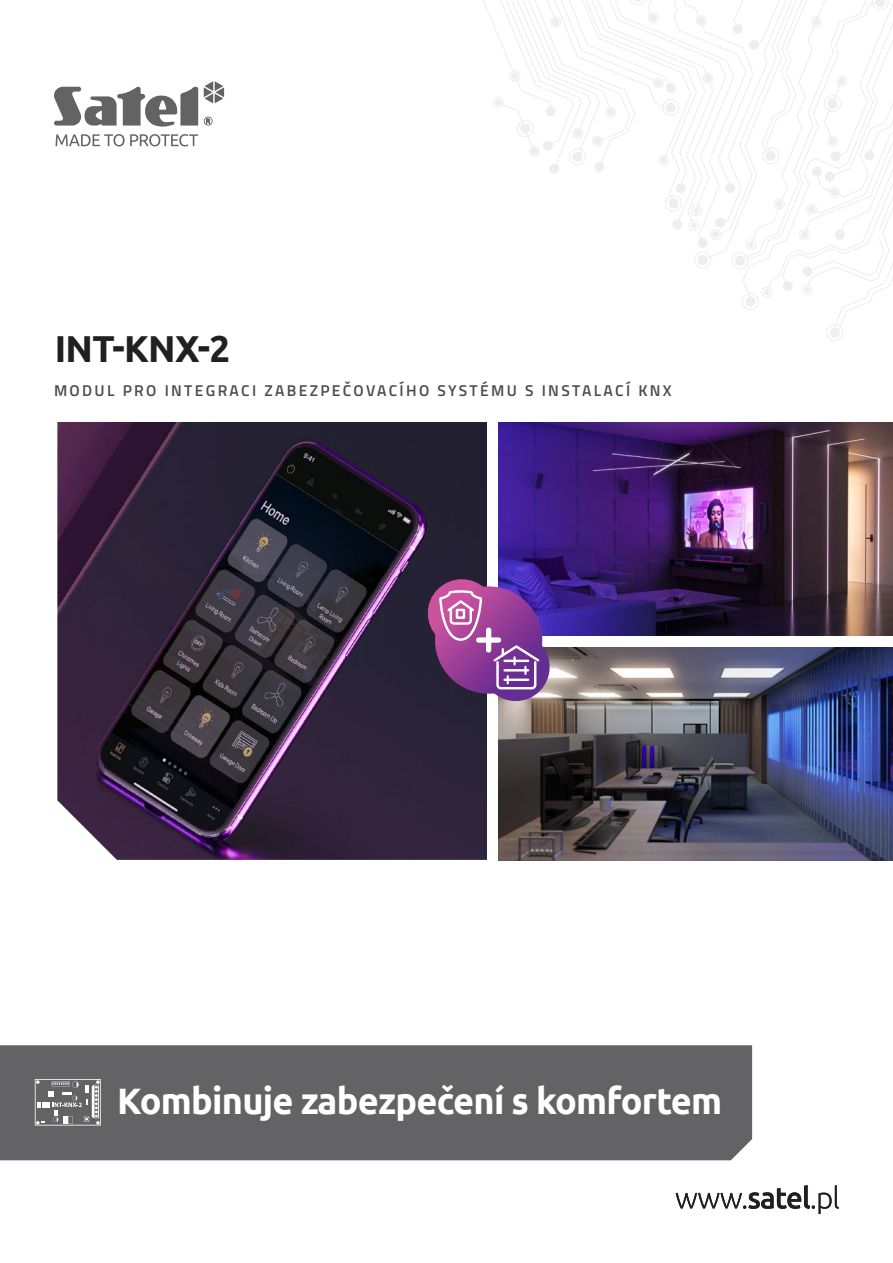
<style>
.page{position:relative;width:893px;height:1263px;background:#fff}
.page>*{position:absolute;margin:0;border:0;box-sizing:border-box;transform-origin:0 0}
.t1{font:700 37.5px "Ubuntu";letter-spacing:-.02em;color:#231f20}
.t2{font:700 36.75px "Ubuntu";letter-spacing:-.02em;color:#fff}
.t3{font:600 15.6px "Cairo";letter-spacing:.15em;color:#4b4c4d}
</style>
<div class="page">
<img style="left:57px;top:422px;width:430px;height:438px">
<img style="left:498px;top:647px;width:395px;height:214px">
<img style="left:498px;top:422px;width:395px;height:214px">
<svg style="left:424px;top:579px;width:129px;height:125px;background:#864e94"></svg>
<div style="left:476px;top:637px;width:25px;height:6px;background:#fff;border-radius:3px"></div>
<div style="left:486px;top:627px;width:5px;height:26px;background:#fff;border-radius:3px"></div>
<div style="left:0;top:1045px;width:752px;height:115px;background:#636366"></div>
<svg style="left:35px;top:1079px;width:66px;height:46px;background:#88888b"></svg>
<svg style="left:483px;top:0;width:410px;height:341px"></svg>
<svg style="left:54px;top:86px;width:144px;height:41px"></svg>
<svg style="left:204px;top:81px;width:20px;height:22px"></svg>
<svg style="left:204px;top:117px;width:9px;height:9px"></svg>
<svg style="left:56px;top:134px;width:142px;height:12px"></svg>
<svg style="left:676px;top:1185px;width:163px;height:29px"></svg>
<h1 class="t1" style="left:55px;top:326px;width:177px">INT-KNX-2</h1>
<p class="t3" style="left:54px;top:379px;width:619px">MODUL PRO INTEGRACI ZABEZPEČOVACÍHO SYSTÉMU S INSTALACÍ KNX</p>
<h2 class="t2" style="left:117px;top:1078px;width:606px">Kombinuje zabezpečení s komfortem</h2>
</div>
